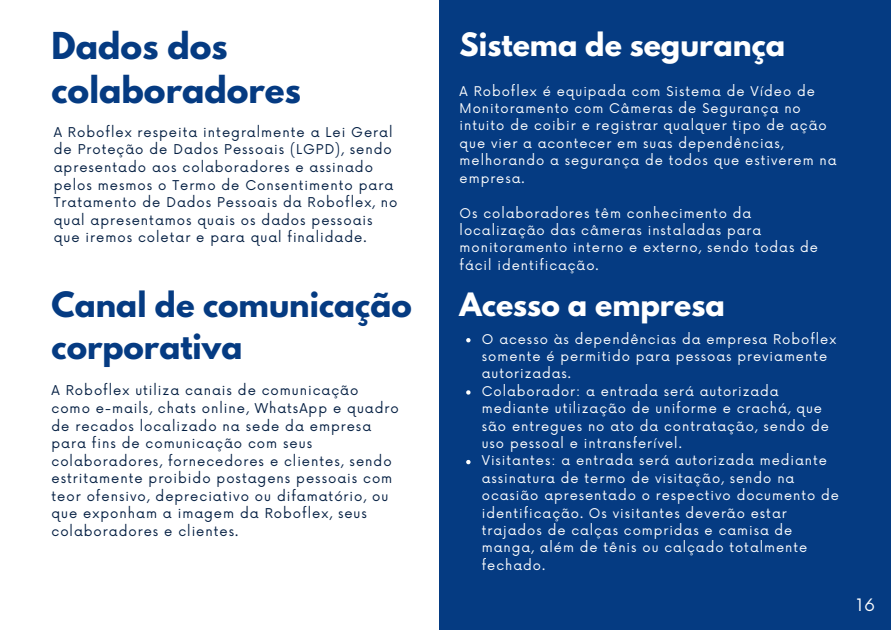
<style>
.page{position:relative;width:891px;height:630px;background:#fff}
.page>*{position:absolute;margin:0;border:0;box-sizing:border-box;transform-origin:0 0}
.t1{font:700 32.8px/43.6px "League Spartan";color:#053b82}
.t2{font:700 30.8px/41.2px "League Spartan";color:#053b82}
.t3{font:700 28.4px "League Spartan";color:#fff}
.t4{font:16.8px "Now";color:#fff}
.t5{font:13.2px/17.6px "Now";letter-spacing:.075em;color:#fff}
.t6{font:13.2px/17.6px "Now";letter-spacing:.075em;color:#031e42}
</style>
<div class="page">
<div style="left:439px;top:0;width:452px;height:630px;background:#053b82"></div>
<svg style="left:466px;top:338px;width:5px;height:4px"></svg>
<svg style="left:466px;top:390px;width:5px;height:5px"></svg>
<svg style="left:466px;top:460px;width:5px;height:4px"></svg>
<h1 class="t1" style="left:52px;top:28px;width:251px">Dados dos colaboradores</h1>
<p class="t6" style="left:54px;top:124px;width:345px">A Roboflex respeita integralmente a Lei Geral de Proteção de Dados Pessoais (LGPD), sendo apresentado aos colaboradores e assinado pelos mesmos o Termo de Consentimento para Tratamento de Dados Pessoais da Roboflex, no qual apresentamos quais os dados pessoais que iremos coletar e para qual finalidade.</p>
<h2 class="t2" style="left:52px;top:288px;width:362px">Canal de comunicação corporativa</h2>
<p class="t6" style="left:52px;top:383px;width:349px">A Roboflex utiliza canais de comunicação como e-mails, chats online, WhatsApp e quadro de recados localizado na sede da empresa para fins de comunicação com seus colaboradores, fornecedores e clientes, sendo estritamente proibido postagens pessoais com teor ofensivo, depreciativo ou difamatório, ou que exponham a imagem da Roboflex, seus colaboradores e clientes.</p>
<h3 class="t3" style="left:460px;top:31px;width:327px">Sistema de segurança</h3>
<p class="t5" style="left:460px;top:83px;width:378px">A Roboflex é equipada com Sistema de Vídeo de Monitoramento com Câmeras de Segurança no intuito de coibir e registrar qualquer tipo de ação que vier a acontecer em suas dependências, melhorando a segurança de todos que estiverem na empresa.</p>
<p class="t5" style="left:460px;top:205px;width:360px">Os colaboradores têm conhecimento da localização das câmeras instaladas para monitoramento interno e externo, sendo todas de fácil identificação.</p>
<h3 class="t3" style="left:460px;top:290px;width:267px">Acesso a empresa</h3>
<p class="t5" style="left:482px;top:331px;width:359px">O acesso às dependências da empresa Roboflex somente é permitido para pessoas previamente autorizadas.<br>Colaborador: a entrada será autorizada mediante utilização de uniforme e crachá, que são entregues no ato da contratação, sendo de uso pessoal e intransferível.<br>Visitantes: a entrada será autorizada mediante assinatura de termo de visitação, sendo na ocasião apresentado o respectivo documento de identificação. Os visitantes deverão estar trajados de calças compridas e camisa de manga, além de tênis ou calçado totalmente fechado.</p>
<p class="t4" style="left:857px;top:596px;width:20px">16</p>
</div>
